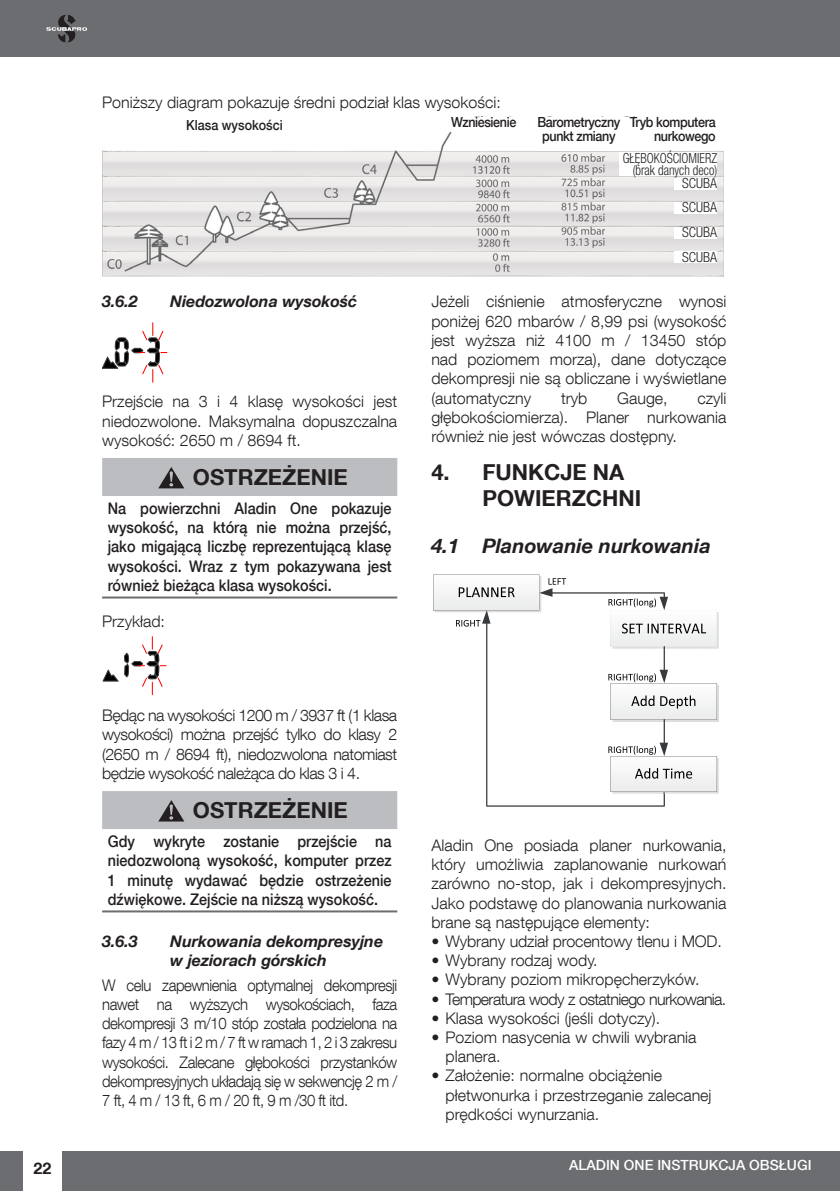
<style>
.page{position:relative;width:840px;height:1191px;background:#fff}
.page>*{position:absolute;margin:0;border:0;box-sizing:border-box;transform-origin:0 0}
.WARNING{font:700 22px/26.4px "Helvetica Neue LT Com";color:#231f20}
.t1{font:italic 700 20px "Helvetica Neue LT Com";color:#231f20}
.NORMALE{font:300 16px/19.2px "Helvetica Neue LT Com";color:#231f20;text-align:justify}
.Warning_text_end{font:500 16px/19.2px "Helvetica Neue LT Com";color:#231f20;text-align:justify;scale:.9 1}
.NORMALE-2{font:300 16px/19.2px "Helvetica Neue LT Com";color:#231f20;text-align:justify;scale:.93 1}
.t2{font:italic 700 16px/19.2px "Helvetica Neue LT Com";color:#231f20}
.NORMALE-3{font:300 16px "Helvetica Neue LT Com";letter-spacing:-.04em;color:#231f20}
.t3{font:700 16px "Helvetica Neue LT Com";color:#231f20}
.Bildlegende{font:500 14px/14px "Helvetica Neue LT Com";letter-spacing:-.03em;color:#231f20;text-align:center;scale:.9 1}
.Bildlegende-2{font:300 condensed 14px/12px "Helvetica Neue LT Com";color:#231f20;text-align:right;scale:.9 1}
.t4{font:500 14px "Helvetica Neue LT Com";color:#fff}
.Bildlegende-3{font:300 condensed 14px "Helvetica Neue LT Com";color:#231f20}
.Bildlegende-4{font:500 14px "Helvetica Neue LT Com";color:#231f20;scale:.9 1}
</style>
<div class="page">
<hr style="left:839px;top:0;width:1px;height:57px;background:#6c6d70">
<div style="left:62px;top:1151px;width:777px;height:40px;background:#6c6d70"></div>
<hr style="left:839px;top:1151px;width:1px;height:40px;background:#6c6d70">
<div style="left:0;top:1151px;width:23px;height:40px;background:#6c6d70"></div>
<div style="left:0;top:0;width:839px;height:57px;background:#6c6d70"></div>
<svg style="left:46px;top:15px;width:41px;height:27px"></svg>
<img style="left:102px;top:131px;width:621px;height:146px">
<div style="left:186px;top:120px;width:110px;height:26px;background:#fff"></div>
<div style="left:536px;top:117px;width:85px;height:33px;background:#fff"></div>
<div style="left:621px;top:117px;width:94px;height:32px;background:#fff"></div>
<div style="left:619px;top:153px;width:97px;height:23px;background:#fff"></div>
<div style="left:674px;top:178px;width:42px;height:11px;background:#fff"></div>
<div style="left:674px;top:202px;width:42px;height:11px;background:#fff"></div>
<div style="left:674px;top:227px;width:42px;height:11px;background:#fff"></div>
<div style="left:674px;top:252px;width:42px;height:11px;background:#fff"></div>
<div style="left:102px;top:458px;width:295px;height:38px;background:#bcbdc0"></div>
<hr style="left:102px;top:596px;width:295px;height:2px;background:#6c6d70">
<div style="left:102px;top:791px;width:295px;height:38px;background:#bcbdc0"></div>
<hr style="left:102px;top:910px;width:295px;height:2px;background:#6c6d70">
<svg style="left:102px;top:323px;width:65px;height:59px"></svg>
<svg style="left:158px;top:467px;width:26px;height:21px"></svg>
<svg style="left:103px;top:670px;width:15px;height:11px"></svg>
<svg style="left:124px;top:636px;width:42px;height:58px"></svg>
<svg style="left:158px;top:800px;width:26px;height:21px"></svg>
<svg style="left:433px;top:574px;width:285px;height:232px"></svg>
<p class="NORMALE" style="left:102px;top:92px;width:400px">Poniższy diagram pokazuje średni podział klas wysokości:</p>
<p class="Bildlegende-4" style="left:186px;top:117px;width:109px">Klasa wysokości</p>
<p class="Bildlegende" style="left:451px;top:115px;width:74px">Wzniesienie</p>
<p class="Bildlegende" style="left:537px;top:115px;width:94px">Barometryczny punkt zmiany</p>
<p class="Bildlegende" style="left:629px;top:115px;width:97px;text-align:right">Tryb komputera nurkowego</p>
<p class="Bildlegende-2" style="left:622px;top:152px;width:106px">GŁĘBOKOŚCIOMIERZ (brak danych deco)</p>
<p class="Bildlegende-3" style="left:682px;top:175px;width:36px">SCUBA</p>
<p class="Bildlegende-3" style="left:682px;top:199px;width:36px">SCUBA</p>
<p class="Bildlegende-3" style="left:682px;top:224px;width:36px">SCUBA</p>
<p class="Bildlegende-3" style="left:682px;top:249px;width:36px">SCUBA</p>
<p class="t2" style="left:102px;top:292px;width:37px">3.6.2</p>
<p class="t2" style="left:170px;top:292px;width:188px">Niedozwolona wysokość</p>
<p class="NORMALE" style="left:431px;top:292px;width:296px">Jeżeli ciśnienie atmosferyczne wynosi poniżej 620 mbarów / 8,99 psi (wysokość jest wyższa niż 4100 m / 13450 stóp nad poziomem morza), dane dotyczące dekompresji nie są obliczane i wyświetlane (automatyczny</p>
<p class="NORMALE" style="left:560px;top:388px;width:28px">tryb</p>
<p class="NORMALE" style="left:617px;top:388px;width:52px">Gauge,</p>
<p class="NORMALE" style="left:431px;top:388px;width:296px;text-indent:266px">czyli głębokościomierza). Planer nurkowania również nie jest wówczas dostępny.</p>
<p class="WARNING" style="left:482px;top:458px;width:160px;text-indent:-51px">4. FUNKCJE NA<br>POWIERZCHNI</p>
<p class="t1" style="left:431px;top:533px;width:281px">4.1 Planowanie nurkowania</p>
<p class="NORMALE" style="left:102px;top:392px;width:296px">Przejście na 3 i 4 klasę wysokości jest niedozwolone. Maksymalna dopuszczalna wysokość: 2650 m / 8694 ft.</p>
<p class="WARNING" style="left:193px;top:463px;width:156px">OSTRZEŻENIE</p>
<p class="Warning_text_end" style="left:108px;top:498px;width:316px">Na powierzchni Aladin One pokazuje wysokość, na którą nie można przejść, jako migającą liczbę reprezentującą klasę wysokości. Wraz z tym pokazywana jest również bieżąca klasa wysokości.</p>
<p class="NORMALE" style="left:102px;top:611px;width:64px">Przykład:</p>
<p class="NORMALE" style="left:102px;top:705px;width:296px">Będąc na wysokości 1200 m / 3937 ft (1 klasa wysokości) można przejść tylko do klasy 2 (2650 m / 8694 ft), niedozwolona natomiast będzie wysokość należąca do klas 3 i 4.</p>
<p class="WARNING" style="left:193px;top:796px;width:156px">OSTRZEŻENIE</p>
<p class="Warning_text_end" style="left:108px;top:831px;width:316px">Gdy wykryte zostanie przejście na niedozwoloną wysokość, komputer przez 1 minutę wydawać będzie ostrzeżenie dźwiękowe. Zejście na niższą wysokość.</p>
<p class="t2" style="left:102px;top:931px;width:37px">3.6.3</p>
<p class="t2" style="left:170px;top:931px;width:214px">Nurkowania dekompresyjne w jeziorach górskich</p>
<p class="NORMALE-2" style="left:102px;top:975px;width:318px">W celu zapewnienia optymalnej dekompresji nawet na wyższych wysokościach, faza dekompresji 3 m/10 stóp została podzielona na fazy 4 m / 13 ft i 2 m / 7 ft w ramach 1, 2 i 3 zakresu wysokości. Zalecane głębokości przystanków dekompresyjnych układają się w sekwencję 2 m / 7 ft, 4 m / 13 ft, 6 m / 20 ft, 9 m /30 ft itd.</p>
<p class="NORMALE" style="left:431px;top:835px;width:296px">Aladin One posiada planer nurkowania, który umożliwia zaplanowanie nurkowań zarówno no-stop, jak i dekompresyjnych.<br>Jako podstawę do planowania nurkowania brane są następujące elementy:</p>
<p class="NORMALE" style="left:431px;top:931px;width:292px">• Wybrany udział procentowy tlenu i MOD.</p>
<p class="NORMALE" style="left:431px;top:950px;width:168px">• Wybrany rodzaj wody.</p>
<p class="NORMALE" style="left:431px;top:969px;width:269px">• Wybrany poziom mikropęcherzyków.</p>
<p class="NORMALE-3" style="left:431px;top:989px;width:296px">• Temperatura wody z ostatniego nurkowania.</p>
<p class="NORMALE" style="left:431px;top:1008px;width:230px">• Klasa wysokości (jeśli dotyczy).</p>
<p class="NORMALE" style="left:445px;top:1027px;width:252px;text-indent:-14px">• Poziom nasycenia w chwili wybrania planera.</p>
<p class="NORMALE" style="left:445px;top:1065px;width:267px;text-align:left;text-indent:-14px">• Założenie: normalne obciążenie płetwonurka i przestrzeganie zalecanej prędkości wynurzania.</p>
<p class="t3" style="left:34px;top:1158px;width:19px">22</p>
<p class="t4" style="left:569px;top:1156px;width:244px">ALADIN ONE INSTRUKCJA OBSŁUGI</p>
</div>
